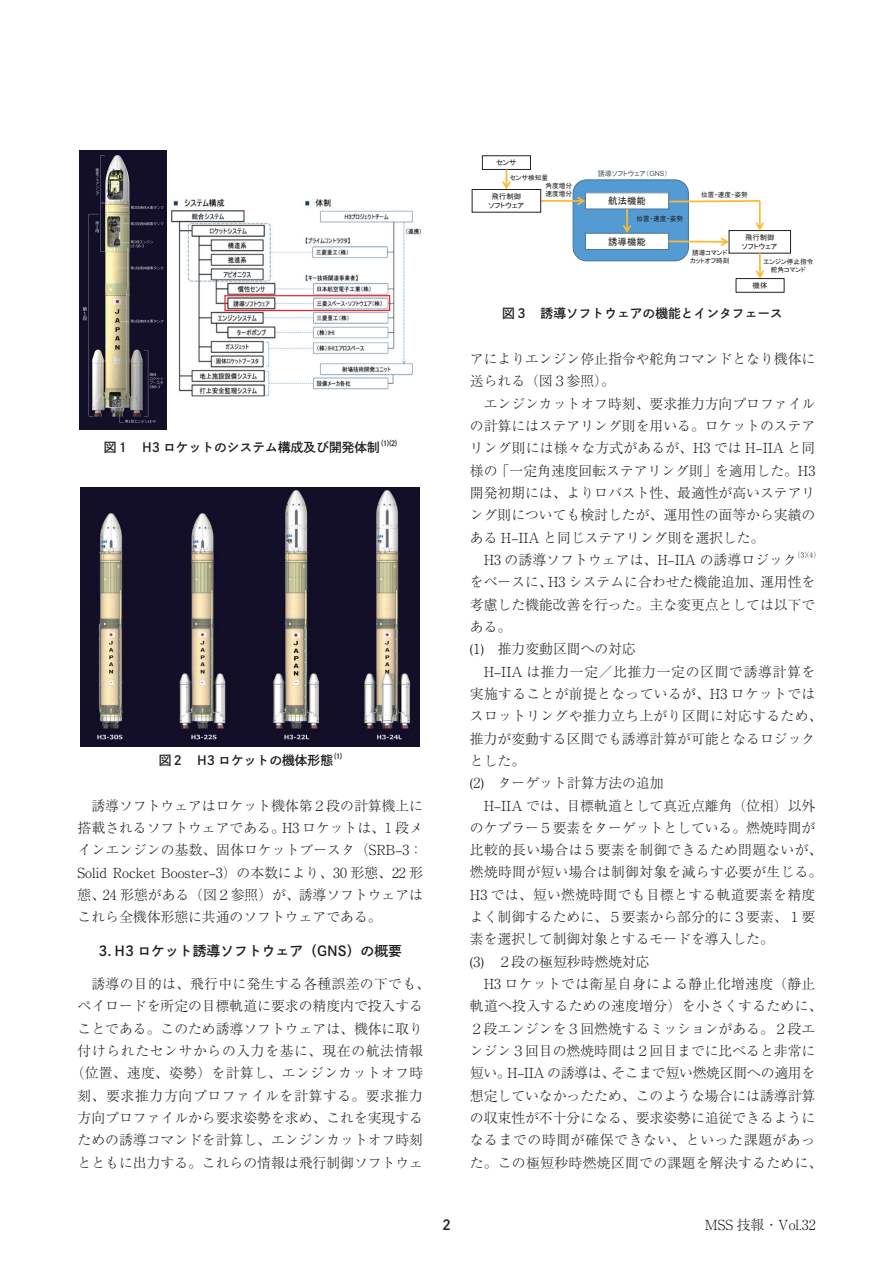
<style>
.page{position:relative;width:893px;height:1263px;background:#fff}
.page>*{position:absolute;margin:0;border:0;box-sizing:border-box;transform-origin:0 0}
.t1{font:300 13.8px/22.4px "Ryumin Pr 6 N";color:#231f20}
.t2{font:300 13.8px/22.4px "Ryumin Pr 6 N";letter-spacing:.02em;color:#231f20}
.t3{font:300 13.8px "Ryumin Pr 6 N";letter-spacing:.025em;color:#231f20}
.t4{font:13.8px "DNP Shuei Go Gin Std B";color:#231f20}
.t5{font:300 13.8px "Ryumin Pr 6 N";letter-spacing:.045em;color:#231f20}
.t6{font:300 13.8px "Ryumin Pr 6 N";letter-spacing:.05em;color:#231f20}
.t7{font:12.75px "DNP Shuei Go Gin Std B";color:#231f20}
.t8{font:9.45px "MS P Gothic";color:#231f20}
.t9{font:300 8.1px "Ryumin Pr 6 N";color:#231f20}
.t10{font:7.5px "DNP Shuei Go Gin Std B";color:#231f20}
.t11{font:7.35px/8.9px "MS P Gothic";color:#231f20;text-align:center}
.t12{font:7.05px "MS P Gothic";color:#4a586d}
.t13{font:6.6px/7.9px "MS P Gothic";color:#231f20;text-align:center}
.s1{font-family:"Arial"}
</style>
<div class="page">
<img style="left:80px;top:151px;width:87px;height:278px">
<img style="left:171px;top:199px;width:251px;height:198px">
<div style="left:224px;top:295px;width:166px;height:16px;border:1px solid #ee292d"></div>
<img style="left:80px;top:488px;width:340px;height:258px">
<div style="left:573px;top:180px;width:115px;height:81px;background:#549ad3;border-radius:13px"></div>
<div style="left:573px;top:180px;width:116px;height:81px;border:1px solid #46759d;border-radius:13px"></div>
<div style="left:729px;top:230px;width:62px;height:23px;border:1px solid #231f20"></div>
<div style="left:585px;top:193px;width:84px;height:16px;background:#fff"></div>
<div style="left:585px;top:192px;width:84px;height:17px;border:1px solid #46759d"></div>
<div style="left:585px;top:233px;width:84px;height:16px;background:#fff"></div>
<div style="left:585px;top:233px;width:84px;height:17px;border:1px solid #46759d"></div>
<div style="left:482px;top:155px;width:49px;height:15px;border:1px solid #231f20"></div>
<svg style="left:501px;top:169px;width:11px;height:20px"></svg>
<hr style="left:541px;top:200px;width:43px;height:2px;background:#fdb930">
<svg style="left:576px;top:195px;width:11px;height:12px"></svg>
<hr style="left:626px;top:209px;width:2px;height:22px;background:#fdb930">
<svg style="left:621px;top:224px;width:12px;height:11px"></svg>
<svg style="left:667px;top:236px;width:64px;height:11px"></svg>
<div style="left:472px;top:189px;width:69px;height:23px;border:1px solid #231f20"></div>
<hr style="left:759px;top:253px;width:2px;height:24px;background:#fdb930">
<svg style="left:756px;top:269px;width:8px;height:9px"></svg>
<div style="left:736px;top:278px;width:48px;height:15px;border:1px solid #231f20"></div>
<hr style="left:759px;top:201px;width:2px;height:28px;background:#fdb930">
<svg style="left:754px;top:221px;width:11px;height:11px"></svg>
<svg style="left:667px;top:199px;width:94px;height:4px"></svg>
<p class="t7" style="left:104px;top:439px;width:278px">図１　H3 ロケットのシステム構成及び開発体制</p>
<p class="t10" style="left:381px;top:438px;width:17px">⑴⑵</p>
<p class="t7" style="left:159px;top:751px;width:176px">図２　H3 ロケットの機体形態</p>
<p class="t10" style="left:334px;top:751px;width:9px">⑴</p>
<p class="t1" style="left:78px;top:793px;width:347px;text-align:justify;text-indent:14px">誘導ソフトウェアはロケット機体第２段の計算機上に搭載されるソフトウェアである。H3 ロケットは、１段メインエンジンの基数、固体ロケットブースタ（SRB–3：Solid Rocket Booster–3）の本数により、30 形態、22 形態、24 形態がある（図２参照）が、誘導ソフトウェアはこれら全機体形態に共通のソフトウェアである。</p>
<p class="t4" style="left:99px;top:941px;width:305px">3．H3 ロケット誘導ソフトウェア（GNS）の概要</p>
<p class="t3" style="left:91px;top:973px;width:340px">誘導の目的は、飛行中に発生する各種誤差の下でも、</p>
<p class="t1" style="left:78px;top:994px;width:347px">ペイロードを所定の目標軌道に要求の精度内で投入する</p>
<p class="t1" style="left:78px;top:1016px;width:347px">ことである。このため誘導ソフトウェアは、機体に取り</p>
<p class="t5" style="left:78px;top:1040px;width:347px">付けられたセンサからの入力を基に、現在の航法情報</p>
<p class="t3" style="left:71px;top:1062px;width:354px">（位置、速度、姿勢）を計算し、エンジンカットオフ時</p>
<p class="t6" style="left:78px;top:1085px;width:347px">刻、要求推力方向プロファイルを計算する。要求推力</p>
<p class="t1" style="left:78px;top:1106px;width:347px">方向プロファイルから要求姿勢を求め、これを実現する</p>
<p class="t1" style="left:78px;top:1128px;width:347px">ための誘導コマンドを計算し、エンジンカットオフ時刻</p>
<p class="t1" style="left:78px;top:1150px;width:347px">とともに出力する。これらの情報は飛行制御ソフトウェ</p>
<p class="t11" style="left:496px;top:158px;width:22px">センサ</p>
<p class="t13" style="left:510px;top:174px;width:40px">センサ検知量</p>
<p class="t12" style="left:598px;top:170px;width:72px">誘導ソフトウェア（<span class="s1">GNS</span>）</p>
<p class="t13" style="left:546px;top:182px;width:28px;text-align:left">角度増分速度増分</p>
<p class="t13" style="left:701px;top:191px;width:48px">位置・速度・姿勢</p>
<p class="t11" style="left:488px;top:192px;width:37px">飛行制御ソフトウェア</p>
<p class="t8" style="left:608px;top:196px;width:39px">航法機能</p>
<p class="t8" style="left:608px;top:237px;width:39px">誘導機能</p>
<p class="t13" style="left:636px;top:214px;width:48px">位置・速度・姿勢</p>
<p class="t11" style="left:742px;top:233px;width:37px">飛行制御ソフトウェア</p>
<p class="t13" style="left:690px;top:248px;width:41px">誘導コマンドカットオフ時刻</p>
<p class="t13" style="left:763px;top:258px;width:52px">エンジン停止指令舵角コマンド</p>
<p class="t11" style="left:753px;top:281px;width:16px">機体</p>
<p class="t7" style="left:502px;top:305px;width:282px">図３　誘導ソフトウェアの機能とインタフェース</p>
<p class="t1" style="left:470px;top:347px;width:347px">アによりエンジン停止指令や舵角コマンドとなり機体に送られる（図３参照）。</p>
<p class="t1" style="left:470px;top:391px;width:347px;text-align:justify;text-indent:14px">エンジンカットオフ時刻、要求推力方向プロファイルの計算にはステアリング則を用いる。ロケットのステアリング則には様々な方式があるが、H3 では H–IIA と同様の「一定角速度回転ステアリング則」を適用した。H3開発初期には、よりロバスト性、最適性が高いステアリング則についても検討したが、運用性の面等から実績のある H–IIA と同じステアリング則を選択した。</p>
<p class="t1" style="left:484px;top:548px;width:315px">H3 の誘導ソフトウェアは、H–IIA の誘導ロジック</p>
<p class="t9" style="left:798px;top:549px;width:18px">⑶⑷</p>
<p class="t1" style="left:470px;top:570px;width:347px">をベースに、H3 システムに合わせた機能追加、運用性を考慮した機能改善を行った。主な変更点としては以下である。<br>(1)　推力変動区間への対応</p>
<p class="t2" style="left:470px;top:659px;width:354px;text-indent:14px">H–IIA は推力一定／比推力一定の区間で誘導計算を実施することが前提となっているが、H3 ロケットではスロットリングや推力立ち上がり区間に対応するため、推力が変動する区間でも誘導計算が可能となるロジックとした。<br>(2)　ターゲット計算方法の追加</p>
<p class="t1" style="left:470px;top:793px;width:354px;text-indent:14px">H–IIA では、目標軌道として真近点離角（位相）以外のケプラー５要素をターゲットとしている。燃焼時間が比較的長い場合は５要素を制御できるため問題ないが、燃焼時間が短い場合は制御対象を減らす必要が生じる。<br>H3 では、短い燃焼時間でも目標とする軌道要素を精度よく制御するために、５要素から部分的に３要素、１要素を選択して制御対象とするモードを導入した。<br>(3)　２段の極短秒時燃焼対応</p>
<p class="t1" style="left:470px;top:972px;width:354px;text-align:center">H3 ロケットでは衛星自身による静止化増速度（静止<br>軌道へ投入するための速度増分）を小さくするために、<br>２段エンジンを３回燃焼するミッションがある。２段エンジン３回目の燃焼時間は２回目までに比べると非常に短い。H–IIA の誘導は、そこまで短い燃焼区間への適用を想定していなかったため、このような場合には誘導計算の収束性が不十分になる、要求姿勢に追従できるようになるまでの時間が確保できない、といった課題があった。この極短秒時燃焼区間での課題を解決するために、</p>
<p class="t4" style="left:442px;top:1215px;width:10px">2</p>
<p class="t1" style="left:705px;top:1213px;width:112px">MSS 技報・Vol.32</p>
</div>
